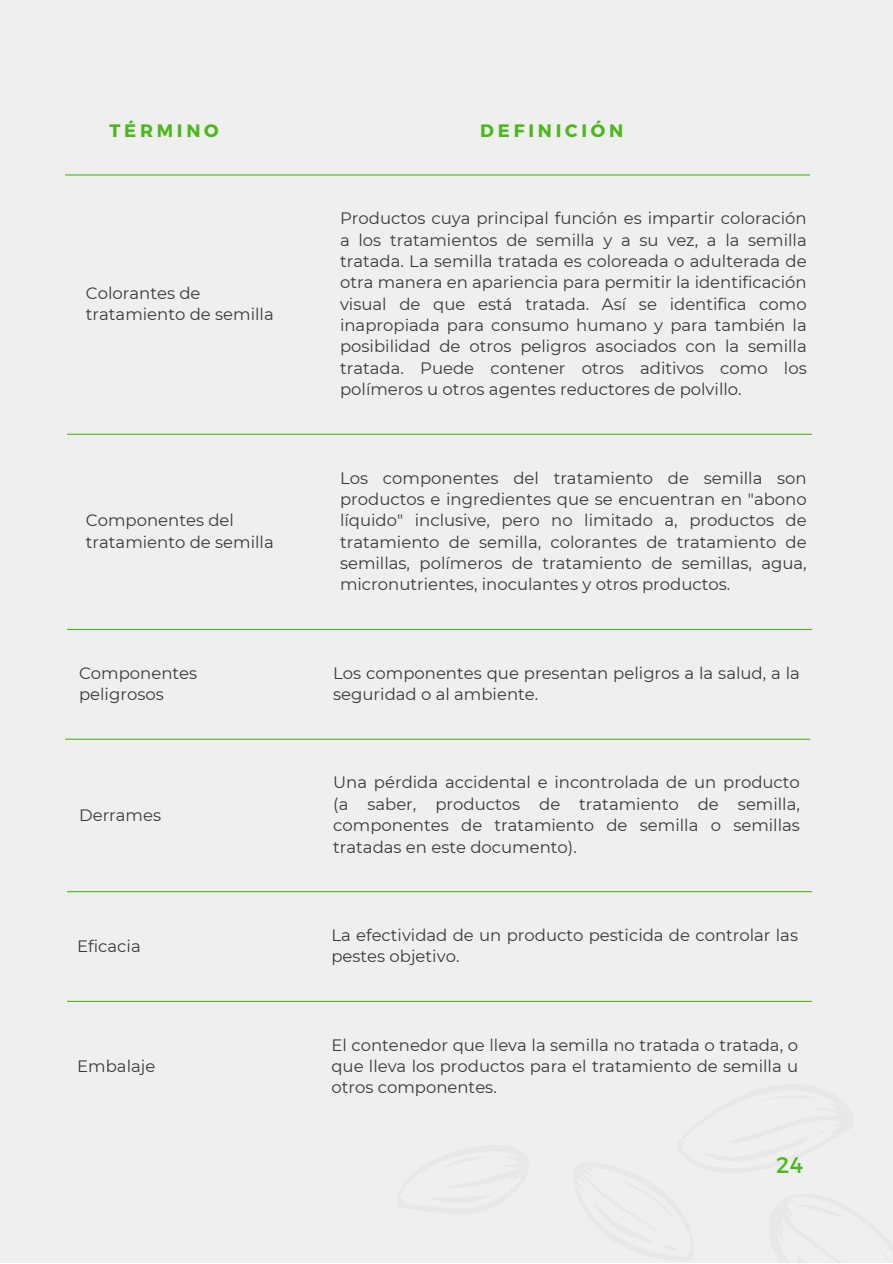
<style>
.page{position:relative;width:893px;height:1264px;background:#fff}
.page>*{position:absolute;margin:0;border:0;box-sizing:border-box;transform-origin:0 0}
.t1{font:22.5px "Montserrat";color:#4cb81c}
.t2{font:700 18px "Montserrat";letter-spacing:.21em;color:#4cb81c}
.t3{font:16.5px/21.3px "Montserrat";color:#393939}
</style>
<div class="page">
<div style="left:0;top:0;width:892px;height:1262px;background:#efefef"></div>
<hr style="left:65px;top:174px;width:745px;height:1px;background:#4cb81c">
<hr style="left:67px;top:433px;width:744px;height:2px;background:#4cb81c">
<hr style="left:67px;top:629px;width:744px;height:1px;background:#4cb81c">
<hr style="left:65px;top:738px;width:745px;height:1px;background:#4cb81c">
<hr style="left:67px;top:891px;width:744px;height:1px;background:#4cb81c">
<hr style="left:67px;top:1000px;width:744px;height:1px;background:#4cb81c">
<p class="t2" style="left:109px;top:119px;width:111px">TÉRMINO</p>
<p class="t2" style="left:480px;top:119px;width:144px">DEFINICIÓN</p>
<p class="t3" style="left:86px;top:282px;width:189px">Colorantes de tratamiento de semilla</p>
<p class="t3" style="left:86px;top:509px;width:189px">Componentes del tratamiento de semilla</p>
<p class="t3" style="left:340px;top:208px;width:468px;text-align:justify">Productos cuya principal función es impartir coloración a los tratamientos de semilla y a su vez, a la semilla tratada. La semilla tratada es coloreada o adulterada de otra manera en apariencia para permitir la identificación visual de que está tratada. Así se identifica como inapropiada para consumo humano y para también la posibilidad de otros peligros asociados con la semilla tratada. Puede contener otros aditivos como los polímeros u otros agentes reductores de polvillo.</p>
<p class="t3" style="left:340px;top:467px;width:468px;text-align:justify">Los componentes del tratamiento de semilla son productos e ingredientes que se encuentran en "abono líquido" inclusive, pero no limitado a, productos de tratamiento de semilla, colorantes de tratamiento de semillas, polímeros de tratamiento de semillas, agua, micronutrientes, inoculantes y otros productos.</p>
<p class="t3" style="left:79px;top:662px;width:120px">Componentes peligrosos</p>
<p class="t3" style="left:333px;top:662px;width:468px">Los componentes que presentan peligros a la salud, a la seguridad o al ambiente.</p>
<p class="t3" style="left:79px;top:804px;width:83px">Derrames</p>
<p class="t3" style="left:333px;top:771px;width:468px;text-align:justify">Una pérdida accidental e incontrolada de un producto (a saber, productos de tratamiento de semilla, componentes de tratamiento de semilla o semillas tratadas en este documento).</p>
<p class="t3" style="left:77px;top:935px;width:65px">Eficacia</p>
<p class="t3" style="left:331px;top:924px;width:468px">La efectividad de un producto pesticida de controlar las pestes objetivo.</p>
<p class="t3" style="left:77px;top:1055px;width:80px">Embalaje</p>
<p class="t3" style="left:331px;top:1034px;width:468px;text-align:justify">El contenedor que lleva la semilla no tratada o tratada, o que lleva los productos para el tratamiento de semilla u otros componentes.</p>
<p class="t1" style="left:776px;top:1150px;width:29px">24</p>
</div>
